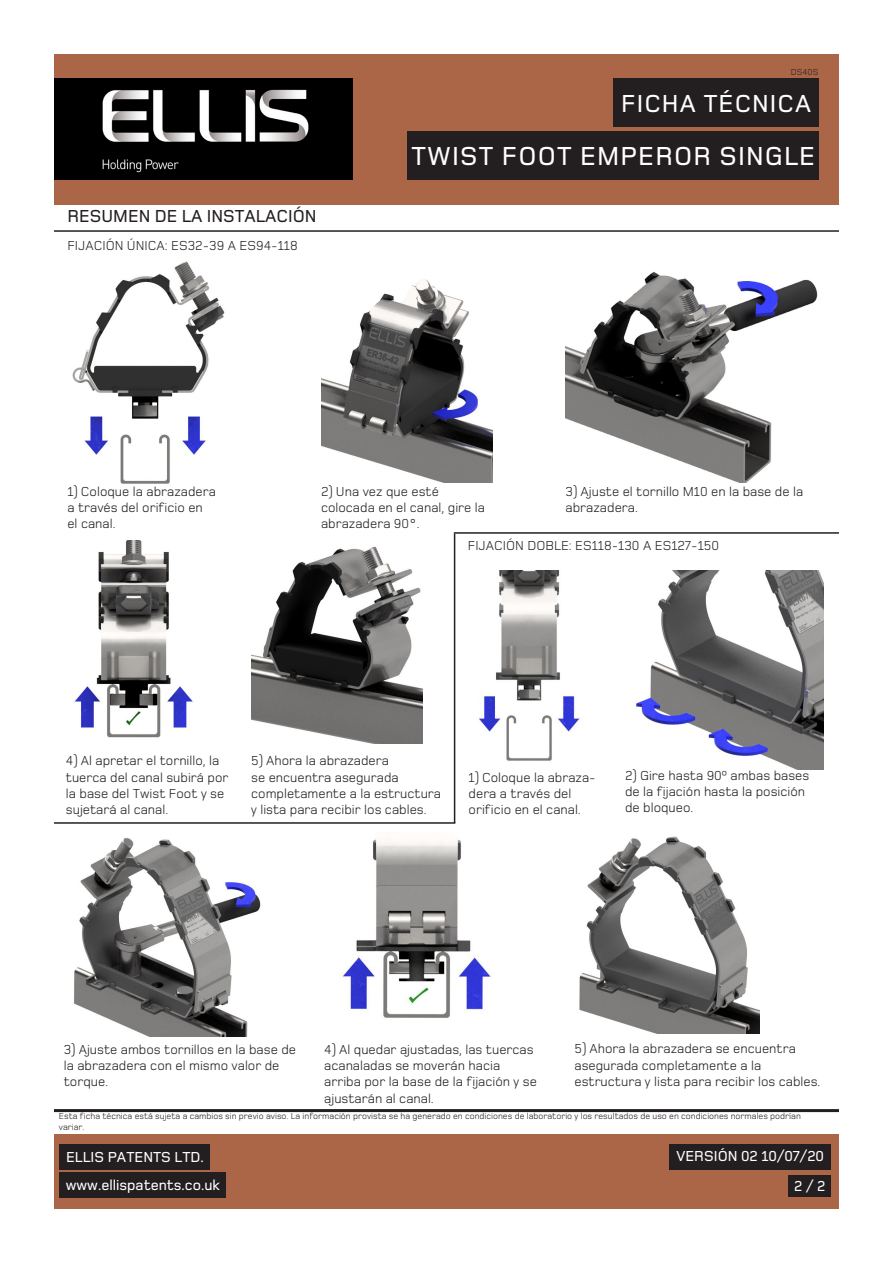
<style>
.page{position:relative;width:893px;height:1263px;background:#fff}
.page>*{position:absolute;margin:0;border:0;box-sizing:border-box;transform-origin:0 0}
.t1{font:500 27px "Foundry Monoline";letter-spacing:.04em;color:#fff}
.t2{font:500 25.5px "Foundry Monoline";letter-spacing:.04em;color:#fff}
.t3{font:500 18px "Foundry Monoline";color:#231f20}
.t4{font:500 15px "Foundry Monoline";color:#fff}
.t5{font:13.5px/16.2px "Foundry Monoline";color:#231f20}
.t6{font:9px/10.8px "Foundry Monoline";color:#231f20}
</style>
<div class="page">
<div style="left:54px;top:54px;width:785px;height:150px;background:#aa6647"></div>
<img style="left:54px;top:78px;width:298px;height:102px">
<div style="left:54px;top:1134px;width:785px;height:75px;background:#aa6647"></div>
<div style="left:60px;top:1172px;width:166px;height:25px;background:#231f20"></div>
<div style="left:60px;top:1144px;width:150px;height:25px;background:#231f20"></div>
<hr style="left:54px;top:1109px;width:785px;height:3px;background:#231f20">
<div style="left:670px;top:1144px;width:161px;height:25px;background:#231f20"></div>
<div style="left:789px;top:1175px;width:42px;height:22px;background:#231f20"></div>
<div style="left:408px;top:132px;width:411px;height:48px;background:#231f20"></div>
<div style="left:613px;top:78px;width:206px;height:49px;background:#231f20"></div>
<img style="left:72px;top:261px;width:153px;height:223px">
<img style="left:321px;top:279px;width:171px;height:203px">
<img style="left:566px;top:272px;width:252px;height:210px">
<img style="left:74px;top:540px;width:119px;height:198px">
<img style="left:251px;top:546px;width:171px;height:197px">
<hr style="left:454px;top:532px;width:385px;height:2px;background:#231f20">
<hr style="left:454px;top:534px;width:1px;height:289px;background:#231f20">
<hr style="left:54px;top:822px;width:401px;height:2px;background:#231f20">
<img style="left:479px;top:571px;width:104px;height:190px">
<img style="left:636px;top:571px;width:187px;height:199px">
<img style="left:74px;top:838px;width:187px;height:199px">
<img style="left:339px;top:839px;width:154px;height:179px">
<img style="left:579px;top:836px;width:180px;height:197px">
<hr style="left:54px;top:230px;width:785px;height:2px;background:#231f20">
<p class="t6" style="left:791px;top:67px;width:29px">DS40S</p>
<p class="t2" style="left:621px;top:90px;width:191px">FICHA TÉCNICA</p>
<p class="t3" style="left:67px;top:206px;width:251px">RESUMEN DE LA INSTALACIÓN</p>
<p class="t5" style="left:67px;top:238px;width:232px">FIJACIÓN ÚNICA: ES32-39 A ES94-118</p>
<p class="t1" style="left:412px;top:142px;width:405px">TWIST FOOT EMPEROR SINGLE</p>
<p class="t5" style="left:67px;top:484px;width:150px">1) Coloque la abrazadera a través del orificio en el canal.</p>
<p class="t5" style="left:321px;top:484px;width:166px">2) Una vez que esté colocada en el canal, gire la abrazadera 90°.</p>
<p class="t5" style="left:566px;top:484px;width:239px">3) Ajuste el tornillo M10 en la base de la abrazadera.</p>
<p class="t5" style="left:468px;top:538px;width:253px">FIJACIÓN DOBLE: ES118-130 A ES127-150</p>
<p class="t5" style="left:66px;top:753px;width:164px">4) Al apretar el tornillo, la tuerca del canal subirá por la base del Twist Foot y se sujetará al canal.</p>
<p class="t5" style="left:251px;top:753px;width:191px">5) Ahora la abrazadera<br>se encuentra asegurada completamente a la estructura y lista para recibir los cables.</p>
<p class="t5" style="left:469px;top:770px;width:129px">1) Coloque la abraza&shy;dera a través del orificio en el canal.</p>
<p class="t5" style="left:625px;top:768px;width:186px">2) Gire hasta 90º ambas bases de la fijación hasta la posición de bloqueo.</p>
<p class="t5" style="left:64px;top:1042px;width:234px">3) Ajuste ambos tornillos en la base de la abrazadera con el mismo valor de torque.</p>
<p class="t5" style="left:324px;top:1042px;width:214px">4) Al quedar ajustadas, las tuercas acanaladas se moverán hacia arriba por la base de la fijación y se ajustarán al canal.</p>
<p class="t5" style="left:574px;top:1041px;width:247px">5) Ahora la abrazadera se encuentra asegurada completamente a la estructura y lista para recibir los cables.</p>
<p class="t6" style="left:59px;top:1111px;width:743px">Esta ficha técnica está sujeta a cambios sin previo aviso. La información provista se ha generado en condiciones de laboratorio y los resultados de uso en condiciones normales podrían variar.</p>
<p class="t4" style="left:676px;top:1148px;width:149px">VERSIÓN 02 10/07/20</p>
<p class="t4" style="left:794px;top:1178px;width:33px">2 / 2</p>
<p class="t4" style="left:66px;top:1149px;width:139px">ELLIS PATENTS LTD.</p>
<p class="t4" style="left:66px;top:1177px;width:156px">www.ellispatents.co.uk</p>
</div>
